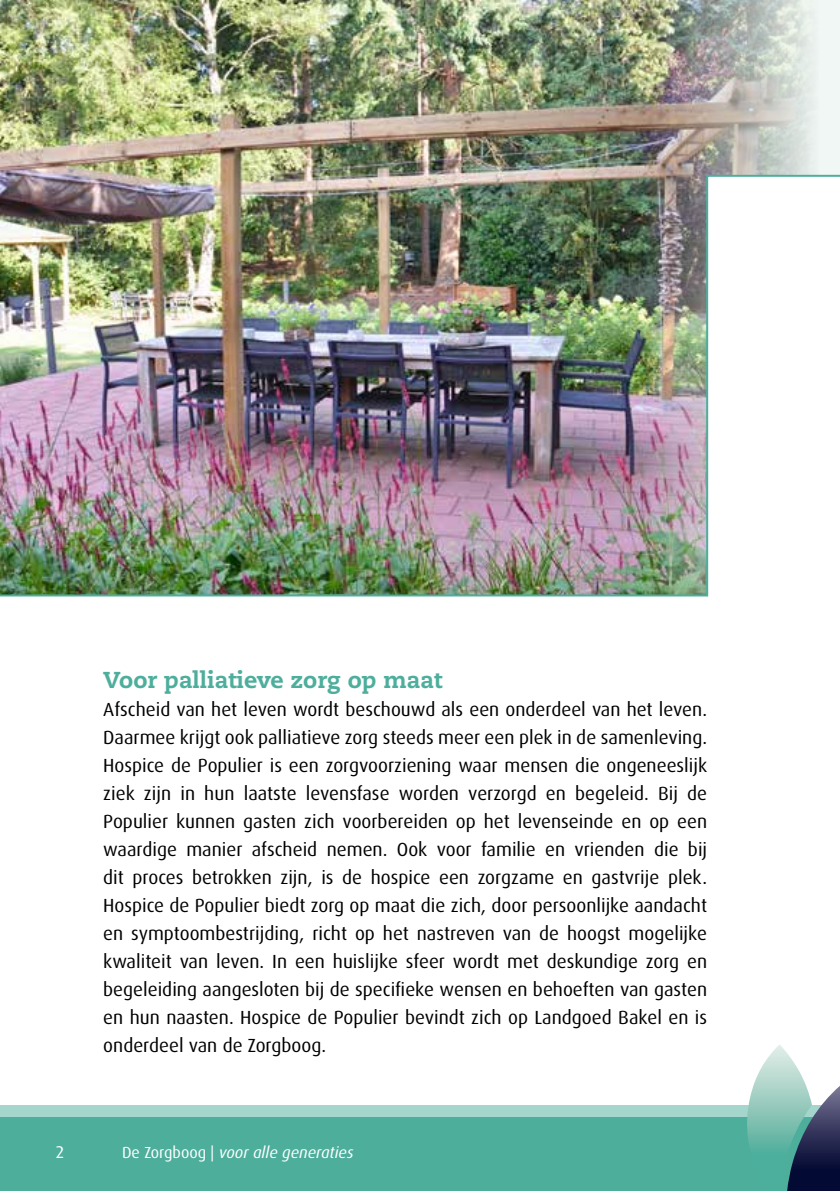
<style>
.page{position:relative;width:840px;height:1191px;background:#fff}
.page>*{position:absolute;margin:0;border:0;box-sizing:border-box;transform-origin:0 0}
.t1{font:800 23px "Caecilia";color:#4dae9c}
.t2{font:19px/28px "Dax";color:#000;text-align:justify}
.t3{font:17px "Dax";color:#fff}
.t4{font:italic 16px "Dax";color:#fff}
.s1{font-style:normal}
</style>
<div class="page">
<img style="left:0;top:0;width:839px;height:597px">
<div style="left:0;top:1105px;width:839px;height:86px;background:#4dae9c"></div>
<div style="left:0;top:1105px;width:743px;height:11px;background:#a5d6cd"></div>
<svg style="left:743px;top:1045px;width:96px;height:146px"></svg>
<p class="t1" style="left:103px;top:666px;width:340px">Voor palliatieve zorg op maat</p>
<p class="t2" style="left:103px;top:696px;width:605px">Afscheid van het leven wordt beschouwd als een onderdeel van het leven.<br>Daarmee krijgt ook palliatieve zorg steeds meer een plek in de samenleving.<br>Hospice de Populier is een zorgvoorziening waar mensen die ongeneeslijk ziek zijn in hun laatste levensfase worden verzorgd en begeleid. Bij de Populier kunnen gasten zich voorbereiden op het levenseinde en op een waardige manier afscheid nemen. Ook voor familie en vrienden die bij dit proces betrokken zijn, is de hospice een zorgzame en gastvrije plek.<br>Hospice de Populier biedt zorg op maat die zich, door persoonlijke aandacht en symptoombestrijding, richt op het nastreven van de hoogst mogelijke kwaliteit van leven. In een huislijke sfeer wordt met deskundige zorg en begeleiding aangesloten bij de specifieke wensen en behoeften van gasten en hun naasten. Hospice de Populier bevindt zich op Landgoed Bakel en is onderdeel van de Zorgboog.</p>
<p class="t3" style="left:55px;top:1142px;width:10px">2</p>
<p class="t4" style="left:122px;top:1143px;width:233px"><span class="s1">De Zorgboog |</span> voor alle generaties</p>
</div>
